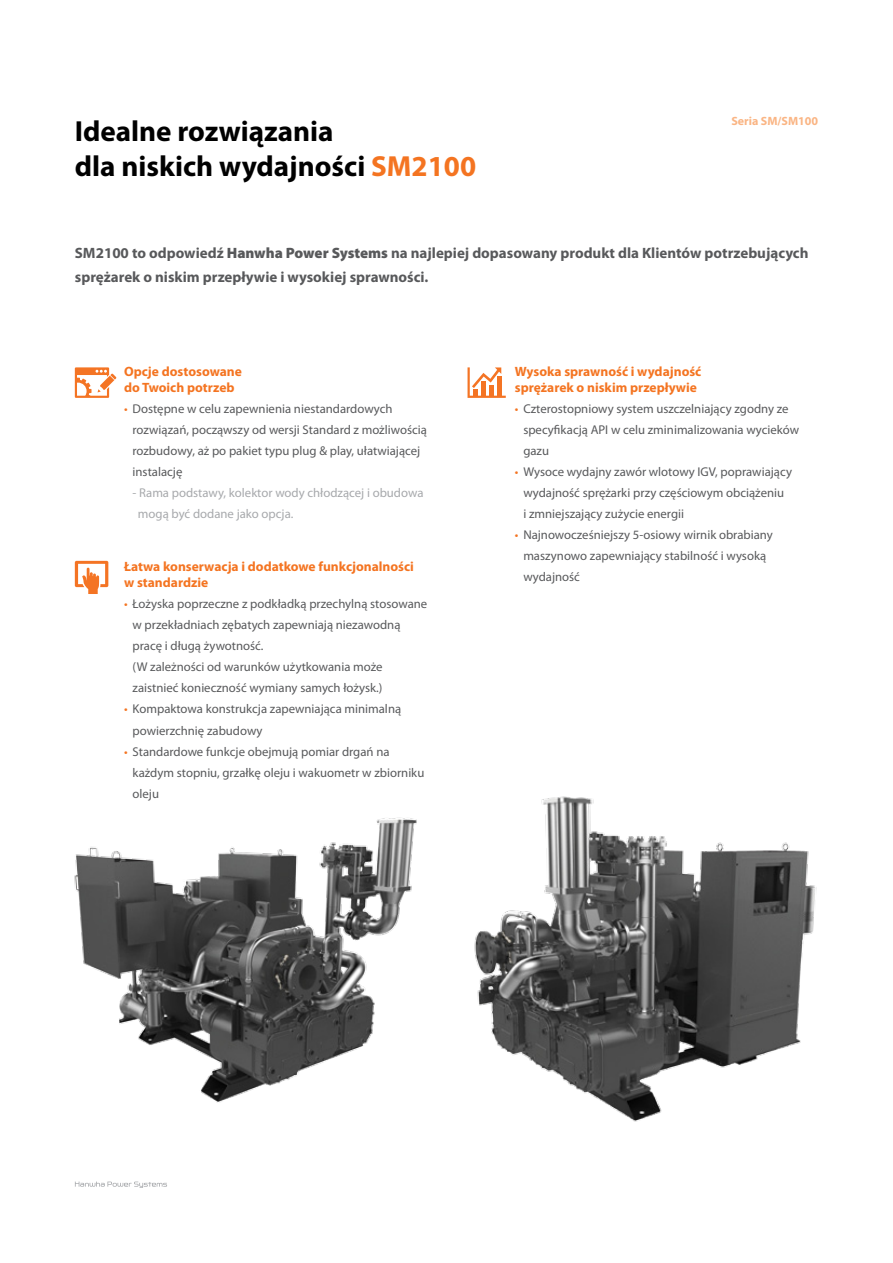
<style>
.page{position:relative;width:893px;height:1263px;background:#fff}
.page>*{position:absolute;margin:0;border:0;box-sizing:border-box;transform-origin:0 0}
.t1{font:700 29.1px/35px "Myriad Pro";color:#000}
.t2{font:700 15px/24px "Myriad Pro";color:#58595b}
.t3{font:700 13.5px/16.5px "Myriad Pro";color:#f47421}
.t4{font:12.75px/21px "Myriad Pro";color:#58595b}
.t5{font:12.75px/21px "Myriad Pro";color:#a7a9ac}
.t6{font:700 12px "Myriad Pro";color:#fab584}
.s1{color:#f47421}
.s2{font-weight:900}
</style>
<div class="page">
<svg style="left:75px;top:1181px;width:92px;height:7px"></svg>
<svg style="left:75px;top:367px;width:41px;height:31px"></svg>
<svg style="left:468px;top:367px;width:38px;height:31px"></svg>
<div style="left:481px;top:381px;width:5px;height:15px;background:#f47424"></div>
<div style="left:489px;top:386px;width:5px;height:10px;background:#f47424"></div>
<hr style="left:497px;top:376px;width:4px;height:20px;background:#f47424">
<svg style="left:75px;top:561px;width:33px;height:33px"></svg>
<img style="left:474px;top:796px;width:343px;height:326px">
<img style="left:74px;top:817px;width:343px;height:286px">
<h1 class="t1" style="left:75px;top:113px;width:403px">Idealne rozwiązania<br>dla niskich wydajności <span class="s1">SM2100</span></h1>
<p class="t6" style="left:731px;top:114px;width:88px">Seria SM/SM100</p>
<p class="t2" style="left:75px;top:240px;width:735px">SM2100 to odpowiedź <span class="s2">Hanwha Power Systems</span> na najlepiej dopasowany produkt dla Klientów potrzebujących sprężarek o niskim przepływie i wysokiej sprawności.</p>
<p class="t3" style="left:124px;top:363px;width:119px">Opcje dostosowane do Twoich potrzeb</p>
<p class="t4" style="left:133px;top:398px;width:296px;text-indent:-9px"><span class="s1">•</span> Dostępne w celu zapewnienia niestandardowych rozwiązań, począwszy od wersji Standard z możliwością rozbudowy, aż po pakiet typu plug &amp; play, ułatwiającej instalację</p>
<p class="t5" style="left:138px;top:482px;width:287px;text-indent:-5px">- Rama podstawy, kolektor wody chłodzącej i obudowa mogą być dodane jako opcja.</p>
<p class="t3" style="left:124px;top:558px;width:291px">Łatwa konserwacja i dodatkowe funkcjonalności w standardzie</p>
<p class="t4" style="left:133px;top:593px;width:296px;text-indent:-9px"><span class="s1">•</span> Łożyska poprzeczne z podkładką przechylną stosowane w przekładniach zębatych zapewniają niezawodną pracę i długą żywotność.<br>(W zależności od warunków użytkowania może zaistnieć konieczność wymiany samych łożysk.)</p>
<p class="t4" style="left:133px;top:698px;width:270px;text-indent:-9px"><span class="s1">•</span> Kompaktowa konstrukcja zapewniająca minimalną powierzchnię zabudowy</p>
<p class="t4" style="left:133px;top:740px;width:293px;text-indent:-9px"><span class="s1">•</span> Standardowe funkcje obejmują pomiar drgań na każdym stopniu, grzałkę oleju i wakuometr w zbiorniku oleju</p>
<p class="t3" style="left:515px;top:363px;width:188px">Wysoka sprawność i wydajność sprężarek o niskim przepływie</p>
<p class="t4" style="left:523px;top:398px;width:277px;text-indent:-9px"><span class="s1">•</span> Czterostopniowy system uszczelniający zgodny ze specyfikacją API w celu zminimalizowania wycieków gazu</p>
<p class="t4" style="left:523px;top:461px;width:270px;text-indent:-9px"><span class="s1">•</span> Wysoce wydajny zawór wlotowy IGV, poprawiający wydajność sprężarki przy częściowym obciążeniu<br>i zmniejszający zużycie energii</p>
<p class="t4" style="left:523px;top:524px;width:251px;text-indent:-9px"><span class="s1">•</span> Najnowocześniejszy 5-osiowy wirnik obrabiany maszynowo zapewniający stabilność i wysoką wydajność</p>
</div>
